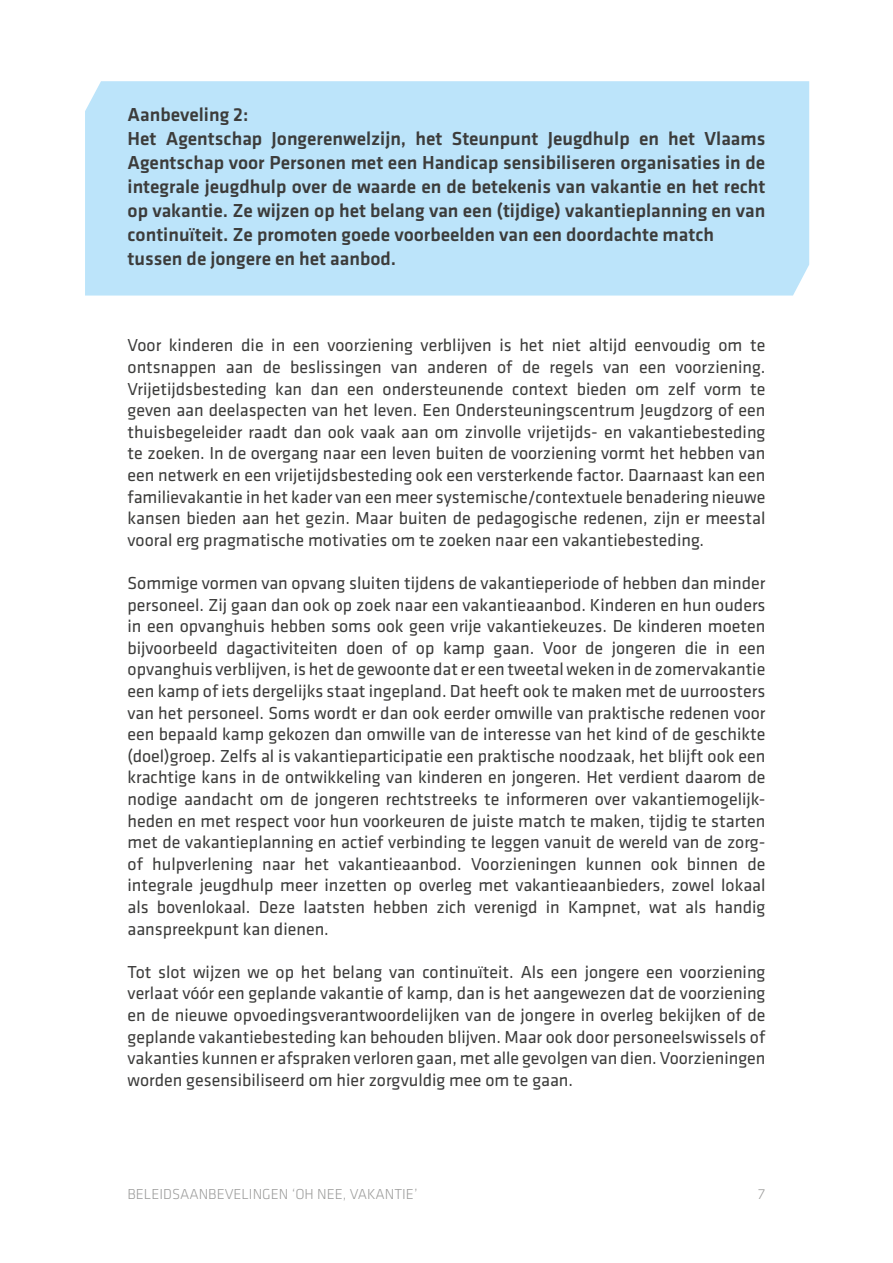
<style>
.page{position:relative;width:893px;height:1263px;background:#fff}
.page>*{position:absolute;margin:0;border:0;box-sizing:border-box;transform-origin:0 0}
.t1{font:500 19.5px/24px "Klavika";color:#3c3c3b}
.t2{font:18px/21.6px "Klavika";color:#3c3c3b;text-align:justify}
.t3{font:300 15px "Klavika";color:#9d9d9c}
</style>
<div class="page">
<div style="left:85px;top:81px;width:724px;height:215px;background:#bce4fa"></div>
<p class="t1" style="left:128px;top:103px;width:639px">Aanbeveling 2:<br>Het Agentschap Jongerenwelzijn, het Steunpunt Jeugdhulp en het Vlaams Agentschap voor Personen met een Handicap sensibiliseren organisaties in de integrale jeugdhulp over de waarde en de betekenis van vakantie en het recht op vakantie. Ze wijzen op het belang van een (tijdige) vakantieplanning en van continuïteit. Ze promoten goede voorbeelden van een doordachte match tussen de jongere en het aanbod.</p>
<p class="t2" style="left:128px;top:335px;width:639px">Voor kinderen die in een voorziening verblijven is het niet altijd eenvoudig om te ontsnappen aan de beslissingen van anderen of de regels van een voorziening.<br>Vrijetijdsbesteding kan dan een ondersteunende context bieden om zelf vorm te geven aan deelaspecten van het leven. Een Ondersteuningscentrum Jeugdzorg of een thuisbegeleider raadt dan ook vaak aan om zinvolle vrijetijds- en vakantiebesteding te zoeken. In de overgang naar een leven buiten de voorziening vormt het hebben van een netwerk en een vrijetijdsbesteding ook een versterkende factor. Daarnaast kan een familievakantie in het kader van een meer systemische/contextuele benadering nieuwe kansen bieden aan het gezin. Maar buiten de pedagogische redenen, zijn er meestal vooral erg pragmatische motivaties om te zoeken naar een vakantiebesteding.</p>
<p class="t2" style="left:128px;top:572px;width:639px">Sommige vormen van opvang sluiten tijdens de vakantieperiode of hebben dan minder personeel. Zij gaan dan ook op zoek naar een vakantieaanbod. Kinderen en hun ouders in een opvanghuis hebben soms ook geen vrije vakantiekeuzes. De kinderen moeten bijvoorbeeld dagactiviteiten doen of op kamp gaan. Voor de jongeren die in een opvanghuis verblijven, is het de gewoonte dat er een tweetal weken in de zomervakantie een kamp of iets dergelijks staat ingepland. Dat heeft ook te maken met de uurroosters van het personeel. Soms wordt er dan ook eerder omwille van praktische redenen voor een bepaald kamp gekozen dan omwille van de interesse van het kind of de geschikte (doel)groep. Zelfs al is vakantieparticipatie een praktische noodzaak, het blijft ook een krachtige kans in de ontwikkeling van kinderen en jongeren. Het verdient daarom de nodige aandacht om de jongeren rechtstreeks te informeren over vakantiemogelijk&shy;heden en met respect voor hun voorkeuren de juiste match te maken, tijdig te starten met de vakantieplanning en actief verbinding te leggen vanuit de wereld van de zorg&shy;of hulpverlening naar het vakantieaanbod. Voorzieningen kunnen ook binnen de integrale jeugdhulp meer inzetten op overleg met vakantieaanbieders, zowel lokaal als bovenlokaal. Deze laatsten hebben zich verenigd in Kampnet, wat als handig aanspreekpunt kan dienen.</p>
<p class="t2" style="left:128px;top:961px;width:639px">Tot slot wijzen we op het belang van continuïteit. Als een jongere een voorziening verlaat vóór een geplande vakantie of kamp, dan is het aangewezen dat de voorziening en de nieuwe opvoedingsverantwoordelijken van de jongere in overleg bekijken of de geplande vakantiebesteding kan behouden blijven. Maar ook door personeelswissels of vakanties kunnen er afspraken verloren gaan, met alle gevolgen van dien. Voorzieningen worden gesensibiliseerd om hier zorgvuldig mee om te gaan.</p>
<p class="t3" style="left:128px;top:1185px;width:291px">BELEIDSAANBEVELINGEN ‘OH NEE, VAKANTIE’</p>
<p class="t3" style="left:757px;top:1185px;width:9px">7</p>
</div>
